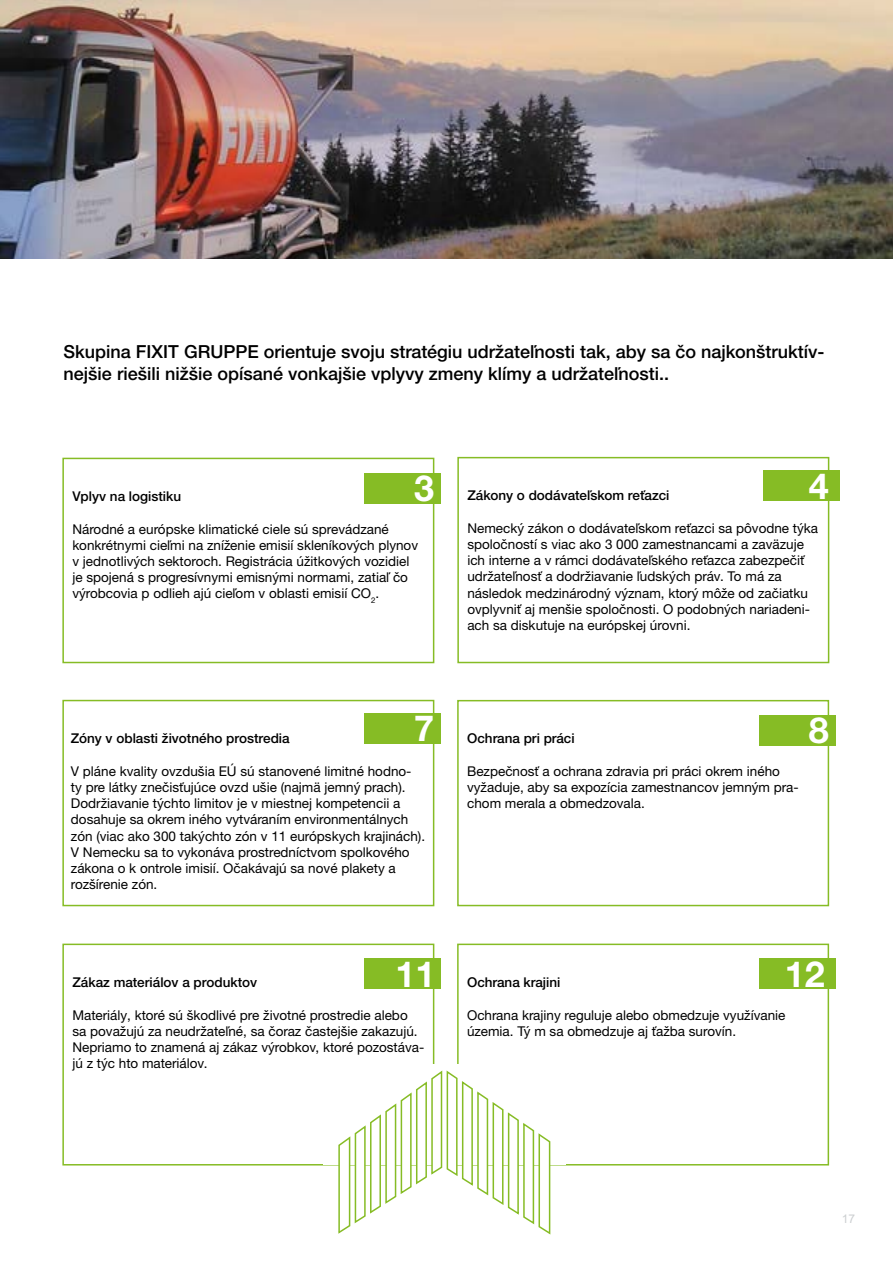
<style>
.page{position:relative;width:893px;height:1263px;background:#fff}
.page>*{position:absolute;margin:0;border:0;box-sizing:border-box;transform-origin:0 0}
.t1{font:700 36px "Helvetica Neue LTW1 G";color:#fff}
.t2{font:500 18px/21.6px "Helvetica Neue LTW1 G";color:#000}
.t3{font:13.5px/16.2px "Helvetica Neue LTW1 G";color:#000}
.t4{font:500 13.5px "Helvetica Neue LTW1 G";color:#000}
.t5{font:12px "Arial";color:#cbced0}
</style>
<div class="page">
<img style="left:0;top:0;width:893px;height:258px">
<div style="left:62px;top:458px;width:372px;height:205px;border:2px solid #86bc25"></div>
<div style="left:365px;top:473px;width:76px;height:30px;background:#86bc25"></div>
<div style="left:457px;top:457px;width:372px;height:206px;border:2px solid #86bc25"></div>
<div style="left:763px;top:471px;width:77px;height:30px;background:#86bc25"></div>
<div style="left:62px;top:700px;width:372px;height:206px;border:2px solid #86bc25"></div>
<div style="left:365px;top:713px;width:76px;height:30px;background:#86bc25"></div>
<div style="left:457px;top:700px;width:372px;height:206px;border:2px solid #86bc25"></div>
<div style="left:759px;top:715px;width:77px;height:30px;background:#86bc25"></div>
<div style="left:62px;top:943px;width:372px;height:222px;border:2px solid #86bc25"></div>
<div style="left:365px;top:959px;width:76px;height:30px;background:#86bc25"></div>
<div style="left:457px;top:943px;width:372px;height:222px;border:2px solid #86bc25"></div>
<div style="left:759px;top:959px;width:77px;height:30px;background:#86bc25"></div>
<div style="left:323px;top:1064px;width:243px;height:100px;background:#fff"></div>
<svg style="left:338px;top:1070px;width:214px;height:165px"></svg>
<h2 class="t2" style="left:64px;top:341px;width:762px">Skupina FIXIT GRUPPE orientuje svoju stratégiu udržateľnosti tak, aby sa čo najkonštruktív&shy;nejšie riešili nižšie opísané vonkajšie vplyvy zmeny klímy a udržateľnosti..</h2>
<h1 class="t1" style="left:414px;top:466px;width:22px">3</h1>
<p class="t4" style="left:72px;top:488px;width:110px">Vplyv na logistiku</p>
<p class="t3" style="left:72px;top:521px;width:347px">Národné a európske klimatické ciele sú sprevádzané konkrétnymi cieľmi na zníženie emisií skleníkových plynov v jednotlivých sektoroch. Registrácia úžitkových vozidiel je spojená s progresívnymi emisnými normami, zatiaľ čo výrobcovia p odlieh ajú cieľom v oblasti emisií CO<sub>2</sub>.</p>
<h1 class="t1" style="left:414px;top:706px;width:22px">7</h1>
<p class="t4" style="left:71px;top:730px;width:220px">Zóny v oblasti životného prostredia</p>
<p class="t3" style="left:71px;top:763px;width:356px">V pláne kvality ovzdušia EÚ sú stanovené limitné hodno&shy;ty pre látky znečisťujúce ovzd ušie (najmä jemný prach).<br>Dodržiavanie týchto limitov je v miestnej kompetencii a dosahuje sa okrem iného vytváraním environmentálnych zón (viac ako 300 takýchto zón v 11 európskych krajinách).<br>V Nemecku sa to vykonáva prostredníctvom spolkového zákona o k ontrole imisií. Očakávajú sa nové plakety a rozšírenie zón.</p>
<h1 class="t1" style="left:396px;top:951px;width:42px">11</h1>
<p class="t4" style="left:72px;top:974px;width:186px">Zákaz materiálov a produktov</p>
<p class="t3" style="left:72px;top:1006px;width:353px">Materiály, ktoré sú škodlivé pre životné prostredie alebo sa považujú za neudržateľné, sa čoraz častejšie zakazujú.<br>Nepriamo to znamená aj zákaz výrobkov, ktoré pozostáva&shy;jú z týc hto materiálov.</p>
<h1 class="t1" style="left:809px;top:464px;width:22px">4</h1>
<p class="t4" style="left:467px;top:487px;width:204px">Zákony o dodávateľskom reťazci</p>
<p class="t3" style="left:467px;top:520px;width:352px">Nemecký zákon o dodávateľskom reťazci sa pôvodne týka spoločností s viac ako 3 000 zamestnancami a zaväzuje ich interne a v rámci dodávateľského reťazca zabezpečiť udržateľnosť a dodržiavanie ľudských práv. To má za následok medzinárodný význam, ktorý môže od začiatku ovplyvniť aj menšie spoločnosti. O podobných nariadeni&shy;ach sa diskutuje na európskej úrovni.</p>
<p class="t4" style="left:467px;top:730px;width:109px">Ochrana pri práci</p>
<p class="t3" style="left:467px;top:763px;width:333px">Bezpečnosť a ochrana zdravia pri práci okrem iného vyžaduje, aby sa expozícia zamestnancov jemným pra&shy;chom merala a obmedzovala.</p>
<h1 class="t1" style="left:809px;top:708px;width:22px">8</h1>
<h1 class="t1" style="left:785px;top:951px;width:42px">12</h1>
<p class="t4" style="left:467px;top:974px;width:95px">Ochrana krajini</p>
<p class="t3" style="left:467px;top:1006px;width:320px">Ochrana krajiny reguluje alebo obmedzuje využívanie územia. Tý m sa obmedzuje aj ťažba surovín.</p>
<p class="t5" style="left:842px;top:1210px;width:15px">17</p>
</div>
